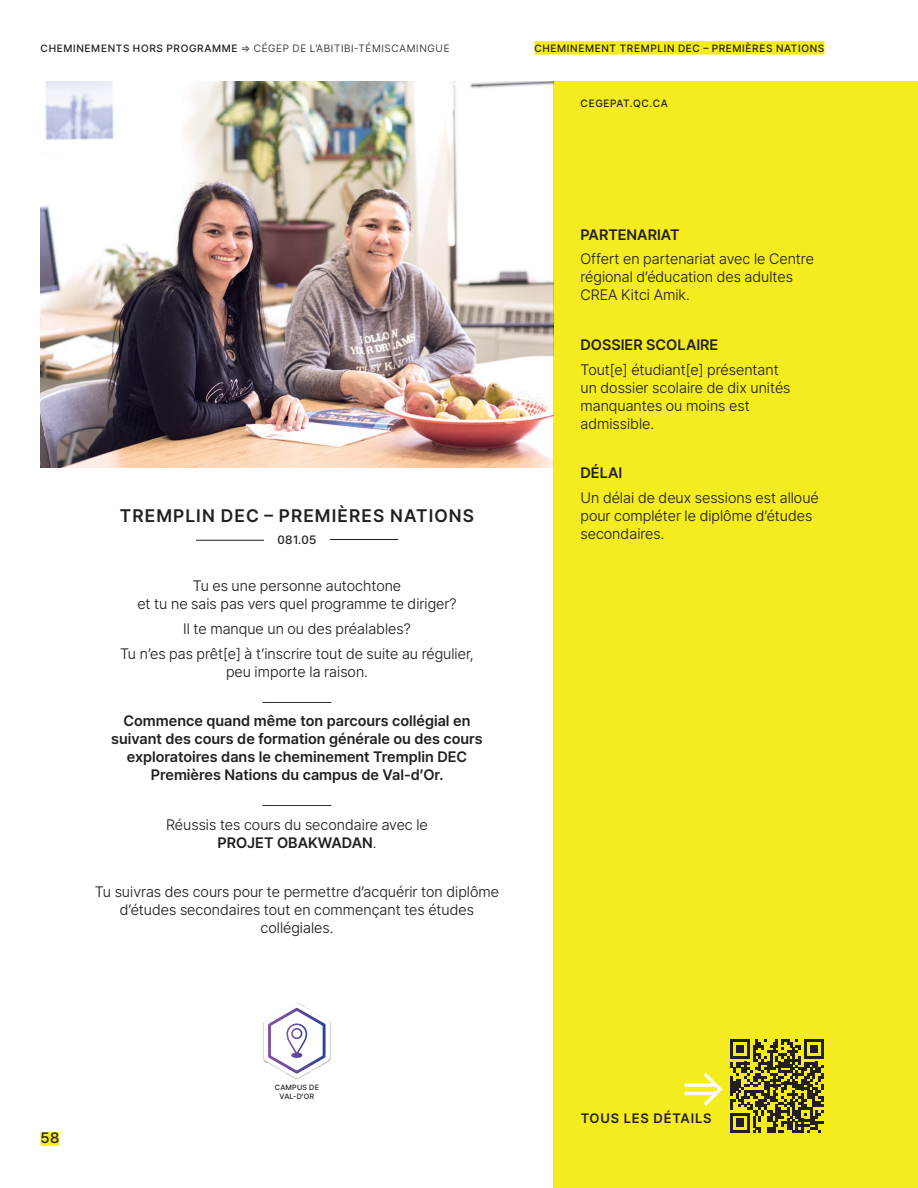
<style>
.page{position:relative;width:918px;height:1188px;background:#fff}
.page>*{position:absolute;margin:0;border:0;box-sizing:border-box;transform-origin:0 0}
.t1{font:300 53.25px "Pretendard";color:#fff}
.t2{font:600 18px "Pretendard";letter-spacing:.06em;color:#231f20}
.t3{font:300 15px/18px "Pretendard";color:#231f20;text-align:center}
.t4{font:600 15px/18px "Pretendard";color:#231f20;text-align:center}
.t5{font:500 15px "Pretendard";color:#231f20}
.t6{font:600 13.5px "Pretendard";letter-spacing:.06em;color:#231f20}
.t7{font:500 12px "Pretendard";color:#231f20}
.t8{font:300 10.5px "Pretendard";letter-spacing:.06em;color:#231f20}
.t9{font:500 10.5px "Pretendard";letter-spacing:.06em;color:#231f20}
.t10{font:500 7.5px/9px "Pretendard";letter-spacing:.03em;color:#231f20;text-align:center}
.s1{font-weight:500}
.s2{font-weight:300}
</style>
<div class="page">
<div style="left:40px;top:1132px;width:19px;height:14px;background:#f4ec1f"></div>
<img style="left:40px;top:81px;width:514px;height:387px">
<div style="left:554px;top:81px;width:364px;height:1107px;background:#f4ec1f"></div>
<div style="left:534px;top:41px;width:291px;height:14px;background:#f4ec1f"></div>
<hr style="left:196px;top:540px;width:68px;height:1px;background:#231f20">
<hr style="left:330px;top:539px;width:68px;height:1px;background:#231f20">
<svg style="left:730px;top:1039px;width:94px;height:94px"></svg>
<img style="left:263px;top:1022px;width:1px;height:39px">
<svg style="left:264px;top:1003px;width:67px;height:76px"></svg>
<p class="t8" style="left:41px;top:41px;width:410px"><span class="s1">CHEMINEMENTS HORS PROGRAMME</span> ⇒ CÉGEP DE L’ABITIBI-TÉMISCAMINGUE</p>
<p class="t9" style="left:534px;top:41px;width:291px">CHEMINEMENT TREMPLIN DEC – PREMIÈRES NATIONS</p>
<p class="t9" style="left:581px;top:96px;width:89px">CEGEPAT.QC.CA</p>
<p class="t2" style="left:120px;top:503px;width:356px">TREMPLIN DEC – PREMIÈRES NATIONS</p>
<p class="t7" style="left:277px;top:532px;width:41px">081.05</p>
<p class="t3" style="left:137px;top:577px;width:321px">Tu es une personne autochtone<br>et tu ne sais pas vers quel programme te diriger?</p>
<p class="t3" style="left:120px;top:616px;width:355px;line-height:24.8px">Il te manque un ou des préalables?<br>Tu n’es pas prêt[e] à t’inscrire tout de suite au régulier,</p>
<p class="t3" style="left:226px;top:659px;width:143px;line-height:24.8px">peu importe la raison. ___________</p>
<p class="t4" style="left:111px;top:712px;width:373px">Commence quand même ton parcours collégial en suivant des cours de formation générale ou des cours exploratoires dans le cheminement Tremplin DEC Premières Nations du campus de Val-d’Or.</p>
<p class="t3" style="left:166px;top:787px;width:263px;line-height:24.8px">___________<br>Réussis tes cours du secondaire avec le</p>
<p class="t4" style="left:217px;top:833px;width:161px">PROJET OBAKWADAN<span class="s2">.</span></p>
<p class="t3" style="left:95px;top:883px;width:406px">Tu suivras des cours pour te permettre d’acquérir ton diplôme d’études secondaires tout en commençant tes études collégiales.</p>
<p class="t4" style="left:580px;top:225px;width:100px">PARTENARIAT</p>
<p class="t3" style="left:580px;top:250px;width:235px;text-align:left">Offert en partenariat avec le Centre régional d’éducation des adultes<br>CREA Kitci Amik.</p>
<p class="t4" style="left:580px;top:335px;width:139px">DOSSIER SCOLAIRE</p>
<p class="t3" style="left:580px;top:360px;width:212px;text-align:left">Tout[e] étudiant[e] présentant un dossier scolaire de dix unités manquantes ou moins est admissible.</p>
<p class="t4" style="left:580px;top:463px;width:43px">DÉLAI</p>
<p class="t3" style="left:580px;top:488px;width:240px;text-align:left">Un délai de deux sessions est alloué pour compléter le diplôme d’études secondaires.</p>
<p class="t5" style="left:40px;top:1127px;width:20px">58</p>
<p class="t10" style="left:275px;top:1083px;width:46px">CAMPUS DE<br>VAL-D’OR</p>
<h1 class="t1" style="left:679px;top:1050px;width:50px">⇒</h1>
<p class="t6" style="left:581px;top:1108px;width:132px">TOUS LES DÉTAILS</p>
</div>
